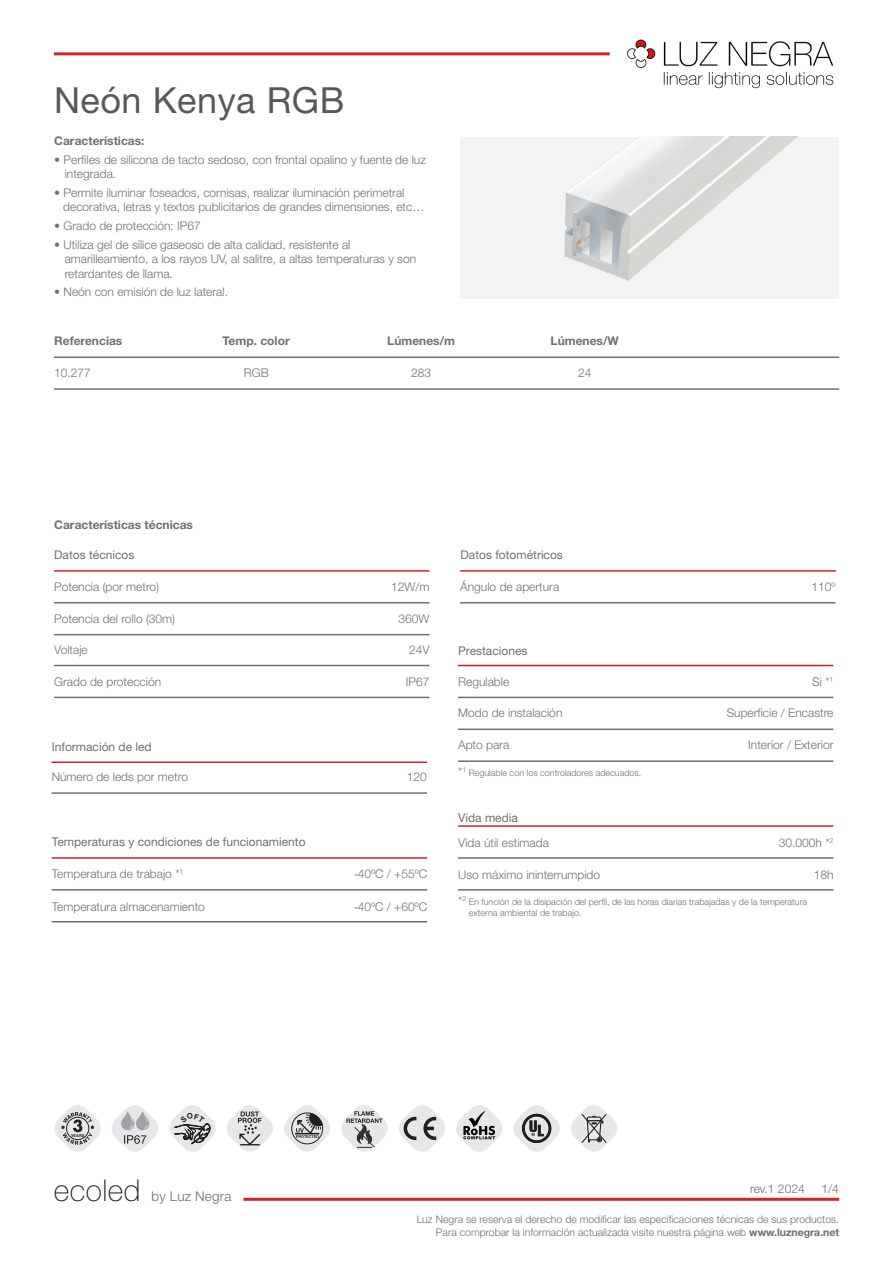
<style>
.page{position:relative;width:893px;height:1263px;background:#fff}
.page>*{position:absolute;margin:0;border:0;box-sizing:border-box;transform-origin:0 0}
.t1{font:36px "Helvetica Neue LT Std";letter-spacing:.015em;color:#57585a}
.t2{font:300 13.5px "Helvetica Neue LT Std";letter-spacing:.015em;color:#6c6d70}
.t3{font:300 12px/14.4px "Helvetica Neue LT Std";color:#6f7073}
.t4{font:12px "Helvetica Neue LT Std";color:#6f7073}
.t5{font:700 12px "Helvetica Neue LT Std";color:#6f7073}
.t6{font:300 12px "Helvetica Neue LT Std";color:#6c6d70}
.t7{font:300 10.5px/12.6px "Helvetica Neue LT Std";color:#6c6d70;text-align:right}
.t8{font:300 9px/10.8px "Helvetica Neue LT Std";color:#6f7073}
.t9{font:700 3.9px "Arial";color:#231f20}
.s1{font-family:"Arial Narrow";font-weight:400}
.s2{font-size:12px}
.s3{font-weight:100;font-size:30px;color:#231f20}
.s4{font-weight:700}
</style>
<div class="page">
<hr style="left:54px;top:52px;width:556px;height:3px;background:#d1232a">
<hr style="left:243px;top:1198px;width:596px;height:3px;background:#d1232a">
<img style="left:627px;top:39px;width:207px;height:50px">
<hr style="left:54px;top:356px;width:785px;height:2px;background:#6f7073">
<hr style="left:54px;top:388px;width:785px;height:2px;background:#6f7073">
<hr style="left:54px;top:570px;width:375px;height:2px;background:#d22229">
<hr style="left:54px;top:602px;width:375px;height:1px;background:#6f7073">
<hr style="left:54px;top:634px;width:375px;height:1px;background:#6f7073">
<hr style="left:54px;top:665px;width:375px;height:1px;background:#6f7073">
<hr style="left:54px;top:697px;width:375px;height:1px;background:#6f7073">
<hr style="left:460px;top:602px;width:376px;height:1px;background:#6f7073">
<hr style="left:460px;top:570px;width:376px;height:2px;background:#d22229">
<hr style="left:458px;top:825px;width:375px;height:2px;background:#d22229">
<hr style="left:458px;top:857px;width:375px;height:2px;background:#6f7073">
<hr style="left:458px;top:889px;width:375px;height:1px;background:#6f7073">
<hr style="left:458px;top:760px;width:375px;height:2px;background:#6f7073">
<hr style="left:458px;top:665px;width:375px;height:1px;background:#d22229">
<hr style="left:458px;top:697px;width:375px;height:1px;background:#6f7073">
<hr style="left:458px;top:728px;width:375px;height:2px;background:#6f7073">
<hr style="left:52px;top:761px;width:375px;height:2px;background:#d22229">
<hr style="left:52px;top:792px;width:375px;height:2px;background:#6f7073">
<hr style="left:52px;top:857px;width:375px;height:2px;background:#d22229">
<hr style="left:52px;top:889px;width:375px;height:1px;background:#6f7073">
<hr style="left:52px;top:921px;width:375px;height:1px;background:#6f7073">
<div style="left:461px;top:137px;width:378px;height:161px;background:#f2f3f4"></div>
<img style="left:564px;top:137px;width:233px;height:144px">
<svg style="left:54px;top:1105px;width:563px;height:47px"></svg>
<p class="t1" style="left:54px;top:79px;width:292px">Neón Kenya RGB</p>
<p class="t5" style="left:54px;top:134px;width:92px">Características:</p>
<p class="t3" style="left:65px;top:152px;width:363px;text-indent:-10px">• Perfiles de silicona de tacto sedoso, con frontal opalino y fuente de luz integrada.</p>
<p class="t3" style="left:63px;top:185px;width:363px;text-indent:-9px">• Permite iluminar foseados, cornisas, realizar iluminación perimetral decorativa, letras y textos publicitarios de grandes dimensiones, etc…</p>
<p class="t3" style="left:54px;top:218px;width:148px">• Grado de protección: IP67</p>
<p class="t3" style="left:65px;top:237px;width:353px;text-indent:-10px">• Utiliza gel de sílice gaseoso de alta calidad, resistente al amarilleamiento, a los rayos UV, al salitre, a altas temperaturas y son retardantes de llama.</p>
<p class="t3" style="left:54px;top:284px;width:175px">• Neón con emisión de luz lateral.</p>
<p class="t5" style="left:54px;top:334px;width:70px">Referencias</p>
<p class="t5" style="left:223px;top:334px;width:69px">Temp. color</p>
<p class="t5" style="left:387px;top:334px;width:69px">Lúmenes/m</p>
<p class="t5" style="left:551px;top:334px;width:70px">Lúmenes/W</p>
<p class="t3" style="left:54px;top:365px;width:38px">10.277</p>
<p class="t3" style="left:244px;top:365px;width:26px">RGB</p>
<p class="t3" style="left:411px;top:365px;width:22px">283</p>
<p class="t3" style="left:578px;top:365px;width:15px">24</p>
<p class="t5" style="left:54px;top:517px;width:140px">Características técnicas</p>
<p class="t4" style="left:54px;top:548px;width:82px">Datos técnicos</p>
<p class="t3" style="left:54px;top:579px;width:106px">Potencia (por metro)</p>
<p class="t3" style="left:54px;top:611px;width:122px">Potencia del rollo (30m)</p>
<p class="t3" style="left:54px;top:642px;width:35px">Voltaje</p>
<p class="t3" style="left:54px;top:674px;width:108px">Grado de protección</p>
<p class="t3" style="left:391px;top:579px;width:40px">12W/m</p>
<p class="t3" style="left:399px;top:611px;width:32px">360W</p>
<p class="t3" style="left:409px;top:642px;width:22px">24V</p>
<p class="t3" style="left:406px;top:674px;width:25px">IP67</p>
<p class="t4" style="left:52px;top:739px;width:102px">Información de led</p>
<p class="t3" style="left:52px;top:769px;width:138px">Número de leds por metro</p>
<p class="t3" style="left:407px;top:769px;width:22px">120</p>
<p class="t4" style="left:52px;top:835px;width:255px">Temperaturas y condiciones de funcionamiento</p>
<p class="t3" style="left:52px;top:866px;width:133px">Temperatura de trabajo *<sup>1</sup></p>
<p class="t3" style="left:354px;top:866px;width:74px"><span class="s1">-</span>40ºC / +55ºC</p>
<p class="t3" style="left:52px;top:899px;width:154px">Temperatura almacenamiento</p>
<p class="t3" style="left:354px;top:899px;width:74px"><span class="s1">-</span>40ºC / +60ºC</p>
<p class="t4" style="left:460px;top:548px;width:104px">Datos fotométricos</p>
<p class="t3" style="left:460px;top:579px;width:100px">Ángulo de apertura</p>
<p class="t3" style="left:811px;top:579px;width:26px">110º</p>
<p class="t4" style="left:458px;top:643px;width:71px">Prestaciones</p>
<p class="t3" style="left:458px;top:674px;width:53px">Regulable</p>
<p class="t3" style="left:458px;top:706px;width:106px">Modo de instalación</p>
<p class="t3" style="left:812px;top:674px;width:23px">Si *<sup>1</sup></p>
<p class="t3" style="left:727px;top:706px;width:108px">Superficie / Encastre</p>
<p class="t3" style="left:458px;top:738px;width:53px">Apto para</p>
<p class="t3" style="left:748px;top:738px;width:87px">Interior / Exterior</p>
<p class="t8" style="left:458px;top:767px;width:185px"><span class="s2">*</span><sup>1</sup> Regulable con los controladores adecuados.</p>
<p class="t4" style="left:458px;top:810px;width:61px">Vida media</p>
<p class="t3" style="left:458px;top:835px;width:92px">Vida útil estimada</p>
<p class="t3" style="left:458px;top:868px;width:143px">Uso máximo ininterrumpido</p>
<p class="t3" style="left:779px;top:835px;width:56px">30.000h *<sup>2</sup></p>
<p class="t3" style="left:814px;top:868px;width:21px">18h</p>
<p class="t8" style="left:469px;top:896px;width:340px;text-indent:-10px"><span class="s2">*</span><sup>2</sup> En función de la disipación del perfil, de las horas diarias trabajadas y de la temperatura externa ambiental de trabajo.</p>
<p class="t9" style="left:71px;top:1133px;width:15px">YEARS</p>
<p class="t2" style="left:54px;top:1188px;width:179px"><span class="s3">ecoled</span> by Luz Negra</p>
<p class="t6" style="left:750px;top:1181px;width:56px">rev.1 2024</p>
<p class="t6" style="left:822px;top:1181px;width:19px">1/4</p>
<p class="t7" style="left:417px;top:1213px;width:424px">Luz Negra se reserva el derecho de modificar las especificaciones técnicas de sus productos.<br>Para comprobar la información actualizada visite nuestra página web <span class="s4">www.luznegra.net</span></p>
</div>
